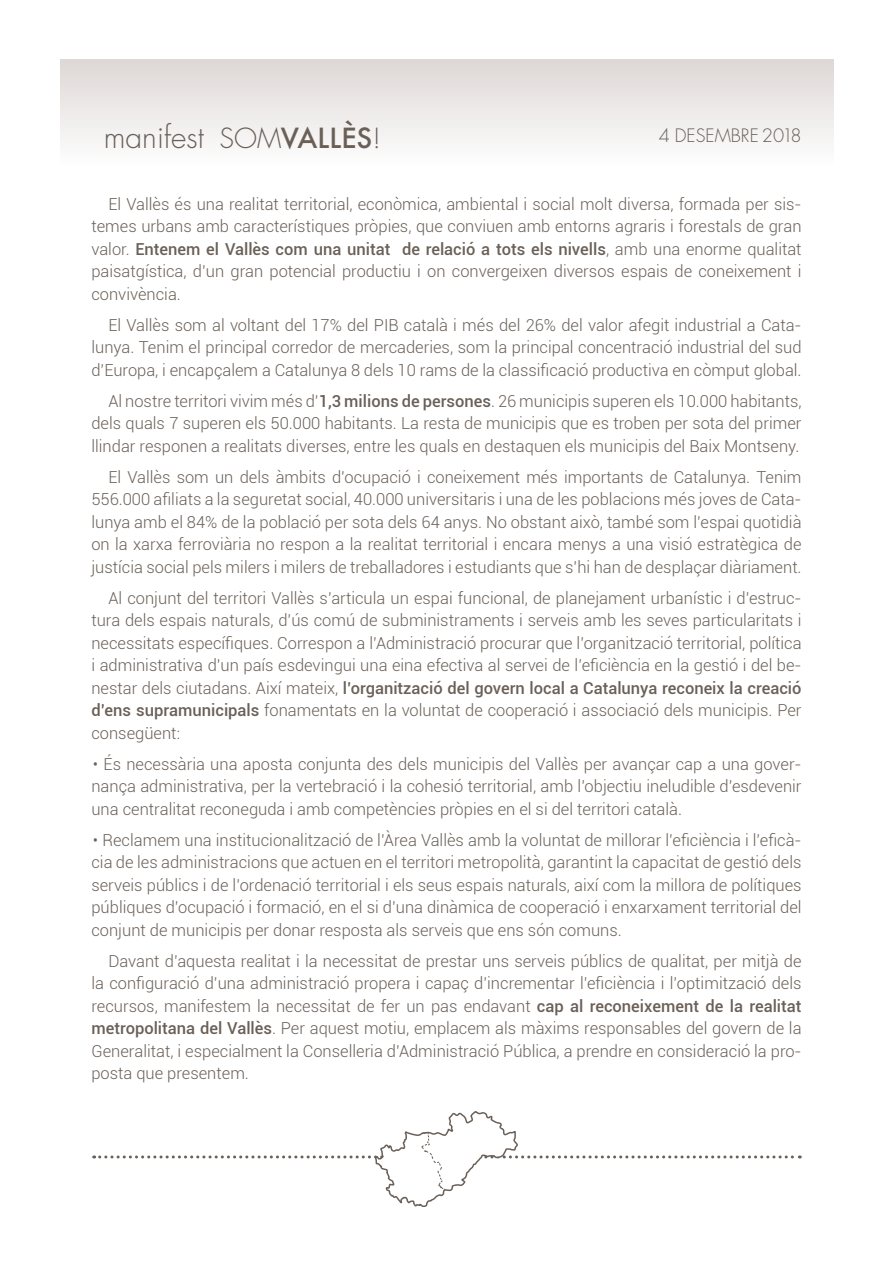
<style>
.page{position:relative;width:893px;height:1263px;background:#fff}
.page>*{position:absolute;margin:0;border:0;box-sizing:border-box;transform-origin:0 0}
.t1{font:300 30px "Futura";color:#6a6058}
.t2{font:500 27px "Futura";color:#6a6058}
.t3{font:300 18px "Futura";color:#6a6058}
.t4{font:300 16.5px/22.5px "Roboto";color:#6a6058;text-align:justify}
.s1{font-weight:300}
.s2{font-weight:500}
</style>
<div class="page">
<div style="left:60px;top:60px;width:773px;height:106px;background:linear-gradient(to bottom,#ded8d6,#fefefe)"></div>
<svg style="left:94px;top:1111px;width:706px;height:96px"></svg>
<p class="t1" style="left:104px;top:118px;width:102px">manifest</p>
<p class="t2" style="left:219px;top:119px;width:163px"><span class="s1">SOM</span>VALLÈS<span class="s1">!</span></p>
<p class="t3" style="left:659px;top:124px;width:144px">4 DESEMBRE 2018</p>
<p class="t4" style="left:91px;top:192px;width:712px;text-indent:17px">El Vallès és una realitat territorial, econòmica, ambiental i social molt diversa, formada per sis&shy;temes urbans amb característiques pròpies, que conviuen amb entorns agraris i forestals de gran valor. <span class="s2">Entenem el Vallès com una unitat de relació a tots els nivells</span>, amb una enorme qualitat paisatgística, d’un gran potencial productiu i on convergeixen diversos espais de coneixement i convivència.</p>
<p class="t4" style="left:91px;top:313px;width:712px;text-indent:17px">El Vallès som al voltant del 17% del PIB català i més del 26% del valor afegit industrial a Cata&shy;lunya. Tenim el principal corredor de mercaderies, som la principal concentració industrial del sud d’Europa, i encapçalem a Catalunya 8 dels 10 rams de la classificació productiva en còmput global.</p>
<p class="t4" style="left:91px;top:389px;width:712px;text-indent:17px">Al nostre territori vivim més d’<span class="s2">1,3 milions de persones</span>. 26 municipis superen els 10.000 habitants, dels quals 7 superen els 50.000 habitants. La resta de municipis que es troben per sota del primer llindar responen a realitats diverses, entre les quals en destaquen els municipis del Baix Montseny.</p>
<p class="t4" style="left:91px;top:465px;width:712px;text-indent:17px">El Vallès som un dels àmbits d’ocupació i coneixement més importants de Catalunya. Tenim 556.000 afiliats a la seguretat social, 40.000 universitaris i una de les poblacions més joves de Cata&shy;lunya amb el 84% de la població per sota dels 64 anys. No obstant això, també som l’espai quotidià on la xarxa ferroviària no respon a la realitat territorial i encara menys a una visió estratègica de justícia social pels milers i milers de treballadores i estudiants que s’hi han de desplaçar diàriament.</p>
<p class="t4" style="left:91px;top:586px;width:712px;text-indent:17px">Al conjunt del territori Vallès s’articula un espai funcional, de planejament urbanístic i d’estruc&shy;tura dels espais naturals, d’ús comú de subministraments i serveis amb les seves particularitats i necessitats específiques. Correspon a l’Administració procurar que l’organització territorial, política i administrativa d’un país esdevingui una eina efectiva al servei de l’eficiència en la gestió i del be&shy;nestar dels ciutadans. Així mateix, <span class="s2">l’organització del govern local a Catalunya reconeix la creació d’ens supramunicipals</span> fonamentats en la voluntat de cooperació i associació dels municipis. Per consegüent:</p>
<p class="t4" style="left:91px;top:752px;width:712px">• És necessària una aposta conjunta des dels municipis del Vallès per avançar cap a una gover&shy;nança administrativa, per la vertebració i la cohesió territorial, amb l’objectiu ineludible d’esdevenir una centralitat reconeguda i amb competències pròpies en el si del territori català.</p>
<p class="t4" style="left:91px;top:828px;width:712px">• Reclamem una institucionalització de l’Àrea Vallès amb la voluntat de millorar l’eficiència i l’eficà&shy;cia de les administracions que actuen en el territori metropolità, garantint la capacitat de gestió dels serveis públics i de l’ordenació territorial i els seus espais naturals, així com la millora de polítiques públiques d’ocupació i formació, en el si d’una dinàmica de cooperació i enxarxament territorial del conjunt de municipis per donar resposta als serveis que ens són comuns.</p>
<p class="t4" style="left:91px;top:949px;width:712px;text-indent:17px">Davant d’aquesta realitat i la necessitat de prestar uns serveis públics de qualitat, per mitjà de la configuració d’una administració propera i capaç d’incrementar l’eficiència i l’optimització dels recursos, manifestem la necessitat de fer un pas endavant <span class="s2">cap al reconeixement de la realitat metropolitana del Vallès</span>. Per aquest motiu, emplacem als màxims responsables del govern de la Generalitat, i especialment la Conselleria d’Administració Pública, a prendre en consideració la pro&shy;posta que presentem.</p>
</div>
